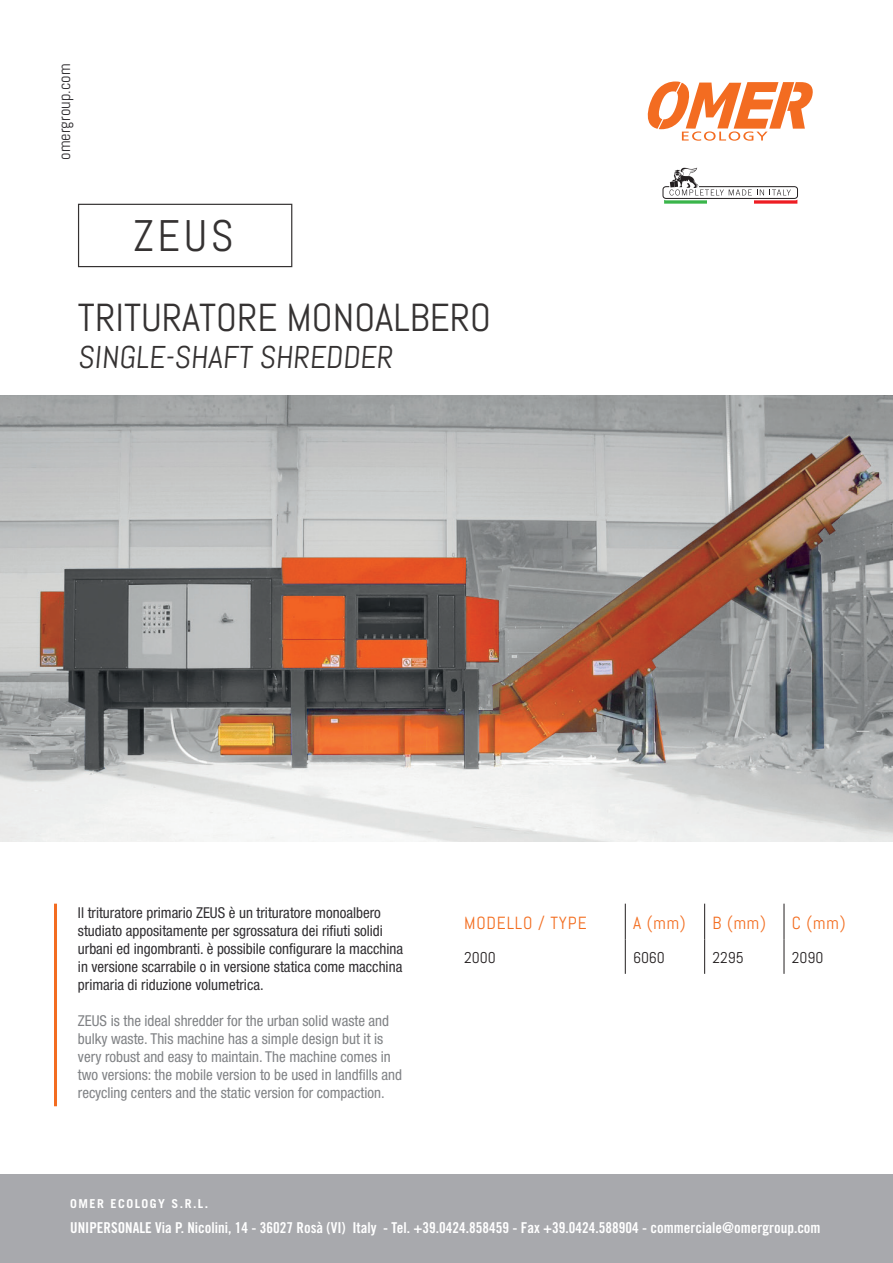
<style>
.page{position:relative;width:893px;height:1263px;background:#fff}
.page>*{position:absolute;margin:0;border:0;box-sizing:border-box;transform-origin:0 0}
.t1{font:44.1px "Abel";color:#353232}
.t2{font:39px "Abel";color:#353232}
.t3{font:31.5px "Abel";color:#353232}
.t4{font:17.55px "Abel";letter-spacing:.045em;color:#f36e21}
.t5{font:16.5px "Abel";color:#302e31}
.t6{font:15.6px "Abel";color:#231f20}
.t7{font:condensed 15px/18px "Helvetica Neue";color:#808285}
.t8{font:condensed 15px/18px "Helvetica Neue";color:#302e31}
.t9{font:15px "Trade Gothic Bold Cond Twenty";color:#fff}
.t10{font:700 12.3px "Trade Gothic";letter-spacing:.12em;color:#fff}
</style>
<div class="page">
<hr style="left:704px;top:904px;width:1px;height:35px;background:#231f20">
<hr style="left:784px;top:904px;width:1px;height:35px;background:#231f20">
<hr style="left:704px;top:939px;width:1px;height:35px;background:#231f20">
<hr style="left:784px;top:939px;width:1px;height:35px;background:#231f20">
<hr style="left:625px;top:904px;width:1px;height:35px;background:#231f20">
<hr style="left:625px;top:939px;width:1px;height:35px;background:#231f20">
<svg style="left:647px;top:81px;width:166px;height:60px"></svg>
<div style="left:663px;top:186px;width:135px;height:13px;border:1px solid #231f20;border-radius:3px"></div>
<svg style="left:664px;top:167px;width:133px;height:37px"></svg>
<div style="left:0;top:1174px;width:893px;height:89px;background:#a8a9ad"></div>
<img style="left:0;top:396px;width:840px;height:445px">
<img style="left:840px;top:396px;width:53px;height:445px">
<hr style="left:54px;top:904px;width:3px;height:202px;background:#f36c21">
<div style="left:78px;top:204px;width:214px;height:63px;border:1px solid #353232"></div>
<p class="t5" style="left:54px;top:160px;width:98px;rotate:-90deg">omergroup.com</p>
<h1 class="t1" style="left:133px;top:207px;width:102px">ZEUS</h1>
<h2 class="t2" style="left:78px;top:292px;width:415px">TRITURATORE MONOALBERO</h2>
<h3 class="t3" style="left:78px;top:337px;width:319px">SINGLE-SHAFT SHREDDER</h3>
<p class="t8" style="left:78px;top:903px;width:327px">Il trituratore primario ZEUS è un trituratore monoalbero studiato appositamente per sgrossatura dei rifiuti solidi urbani ed ingombranti. è possibile configurare la macchina in versione scarrabile o in versione statica come macchina primaria di riduzione volumetrica.</p>
<p class="t7" style="left:78px;top:1012px;width:326px">ZEUS is the ideal shredder for the urban solid waste and bulky waste. This machine has a simple design but it is very robust and easy to maintain. The machine comes in two versions: the mobile version to be used in landfills and recycling centers and the static version for compaction.</p>
<p class="t4" style="left:464px;top:911px;width:124px">MODELLO / TYPE</p>
<p class="t4" style="left:633px;top:911px;width:54px">A (mm)</p>
<p class="t4" style="left:712px;top:911px;width:55px">B (mm)</p>
<p class="t4" style="left:792px;top:911px;width:55px">C (mm)</p>
<p class="t6" style="left:464px;top:947px;width:33px">2000</p>
<p class="t6" style="left:633px;top:947px;width:33px">6060</p>
<p class="t6" style="left:712px;top:947px;width:33px">2295</p>
<p class="t6" style="left:792px;top:947px;width:33px">2090</p>
<p class="t10" style="left:70px;top:1196px;width:140px">OMER ECOLOGY S.R.L.</p>
<p class="t9" style="left:70px;top:1218px;width:752px">UNIPERSONALE Via P. Nicolini, 14 - 36027 Rosà (VI) Italy - Tel. +39.0424.858459 - Fax +39.0424.588904 - commerciale@omergroup.com</p>
</div>
